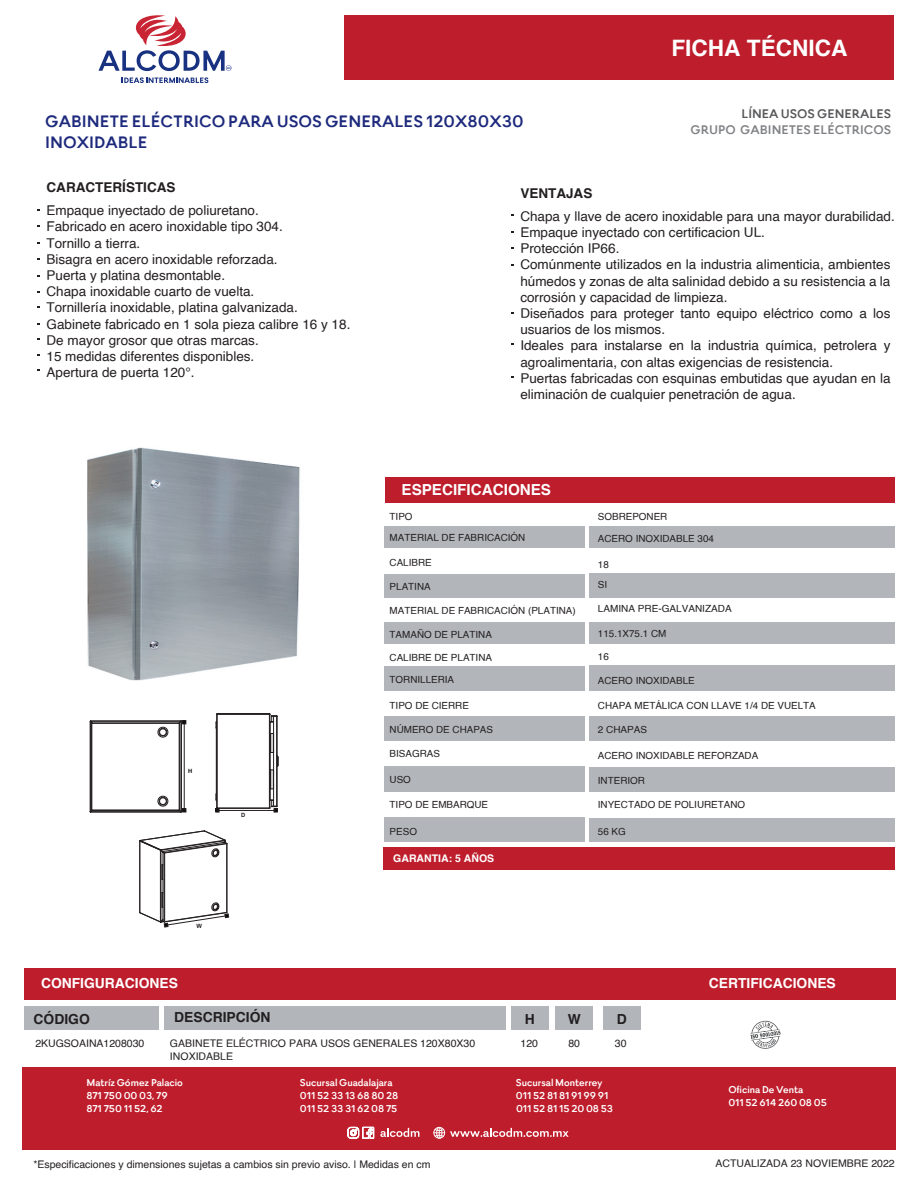
<style>
.page{position:relative;width:918px;height:1188px;background:#fff}
.page>*{position:absolute;margin:0;border:0;box-sizing:border-box;transform-origin:0 0}
.t1{font:700 22.65px "Helvetica";color:#fff}
.t2{font:700 18px/21.6px "Firme";color:#1d297c}
.t3{font:700 15.15px "Helvetica";color:#fff}
.t4{font:700 13.8px "Helvetica";color:#fff}
.t5{font:700 13.8px "Helvetica";color:#231f20}
.t6{font:700 13.65px "Firme";color:#808285}
.t7{font:700 13.65px "Firme";color:#57585a}
.t8{font:13.5px/16.2px "Helvetica";color:#231f20}
.t9{font:700 13.5px "Helvetica";color:#231f20}
.t10{font:700 10.8px/13px "Firme";letter-spacing:-.01em;color:#fff}
.t11{font:10.5px/12.6px "Helvetica";color:#231f20}
.t12{font:700 10.5px "Helvetica";color:#fff}
.t13{font:9.9px/21px "Helvetica";color:#231f20}
.t14{font:700 5.85px "Arial";color:#231f20}
.t15{font:700 5.85px "Arial";color:#0c090d}
</style>
<div class="page">
<img style="left:87px;top:447px;width:213px;height:234px">
<hr style="left:160px;top:850px;width:1px;height:72px;background:#231f20">
<hr style="left:161px;top:850px;width:1px;height:72px;background:#231f20">
<hr style="left:163px;top:852px;width:1px;height:69px;background:#231f20">
<hr style="left:164px;top:853px;width:1px;height:69px;background:#231f20">
<svg style="left:162px;top:864px;width:1px;height:16px"></svg>
<hr style="left:140px;top:841px;width:1px;height:71px;background:#231f20">
<hr style="left:227px;top:844px;width:1px;height:68px;background:#231f20">
<svg style="left:139px;top:831px;width:89px;height:26px"></svg>
<svg style="left:139px;top:892px;width:91px;height:36px"></svg>
<hr style="left:91px;top:812px;width:90px;height:1px;background:#231f20">
<hr style="left:91px;top:721px;width:90px;height:1px;background:#231f20">
<hr style="left:90px;top:721px;width:1px;height:91px;background:#231f20">
<hr style="left:91px;top:811px;width:90px;height:1px;background:#231f20">
<hr style="left:181px;top:721px;width:1px;height:91px;background:#231f20">
<hr style="left:179px;top:723px;width:1px;height:87px;background:#231f20">
<hr style="left:92px;top:723px;width:87px;height:1px;background:#231f20">
<hr style="left:92px;top:810px;width:87px;height:1px;background:#231f20">
<hr style="left:91px;top:723px;width:1px;height:87px;background:#231f20">
<hr style="left:92px;top:723px;width:1px;height:87px;background:#231f20">
<svg style="left:158px;top:796px;width:10px;height:10px"></svg>
<svg style="left:158px;top:727px;width:10px;height:10px"></svg>
<svg style="left:179px;top:720px;width:7px;height:4px"></svg>
<svg style="left:179px;top:808px;width:7px;height:5px"></svg>
<hr style="left:184px;top:724px;width:1px;height:86px;background:#231f20">
<hr style="left:217px;top:713px;width:52px;height:1px;background:#231f20">
<hr style="left:217px;top:714px;width:1px;height:94px;background:#231f20">
<hr style="left:217px;top:808px;width:52px;height:1px;background:#231f20">
<hr style="left:217px;top:714px;width:52px;height:1px;background:#231f20">
<hr style="left:216px;top:714px;width:1px;height:94px;background:#231f20">
<svg style="left:269px;top:713px;width:10px;height:100px"></svg>
<svg style="left:215px;top:807px;width:5px;height:6px"></svg>
<hr style="left:217px;top:810px;width:57px;height:1px;background:#231f20">
<svg style="left:99px;top:15px;width:132px;height:56px"></svg>
<svg style="left:122px;top:77px;width:86px;height:6px"></svg>
<div style="left:344px;top:16px;width:549px;height:64px;background:#be1d2c"></div>
<svg style="left:750px;top:1021px;width:31px;height:28px"></svg>
<div style="left:24px;top:1006px;width:134px;height:24px;background:#b2b6bb"></div>
<div style="left:164px;top:1006px;width:342px;height:24px;background:#b2b6bb"></div>
<div style="left:511px;top:1006px;width:38px;height:24px;background:#b2b6bb"></div>
<div style="left:556px;top:1006px;width:37px;height:24px;background:#b2b6bb"></div>
<div style="left:603px;top:1006px;width:38px;height:24px;background:#b2b6bb"></div>
<div style="left:24px;top:969px;width:872px;height:31px;background:#be1d2c"></div>
<div style="left:22px;top:1067px;width:874px;height:82px;background:#be1d2c"></div>
<div style="left:433px;top:1127px;width:12px;height:12px;border:1px solid #fff;border-radius:50%"></div>
<svg style="left:434px;top:1127px;width:135px;height:12px"></svg>
<svg style="left:380px;top:1128px;width:39px;height:9px"></svg>
<svg style="left:347px;top:1127px;width:27px;height:12px"></svg>
<div style="left:384px;top:666px;width:201px;height:25px;background:#b2b6bb"></div>
<div style="left:384px;top:816px;width:201px;height:25px;background:#b2b6bb"></div>
<div style="left:589px;top:817px;width:305px;height:24px;background:#b2b6bb"></div>
<div style="left:384px;top:767px;width:201px;height:25px;background:#b2b6bb"></div>
<div style="left:589px;top:768px;width:305px;height:24px;background:#b2b6bb"></div>
<div style="left:384px;top:716px;width:201px;height:25px;background:#b2b6bb"></div>
<div style="left:384px;top:792px;width:201px;height:25px;background:#fff"></div>
<div style="left:589px;top:666px;width:305px;height:25px;background:#b2b6bb"></div>
<div style="left:589px;top:717px;width:305px;height:24px;background:#b2b6bb"></div>
<div style="left:384px;top:621px;width:200px;height:23px;background:#b2b6bb"></div>
<div style="left:589px;top:621px;width:305px;height:23px;background:#b2b6bb"></div>
<div style="left:384px;top:526px;width:201px;height:22px;background:#b2b6bb"></div>
<div style="left:384px;top:574px;width:201px;height:24px;background:#b2b6bb"></div>
<div style="left:589px;top:526px;width:305px;height:22px;background:#b2b6bb"></div>
<div style="left:589px;top:573px;width:305px;height:25px;background:#b2b6bb"></div>
<div style="left:385px;top:477px;width:509px;height:26px;background:#be1d2c"></div>
<div style="left:383px;top:848px;width:512px;height:22px;background:#be1d2c"></div>
<h2 class="t2" style="left:45px;top:110px;width:480px">GABINETE ELÉCTRICO PARA USOS GENERALES 120X80X30<br>INOXIDABLE</h2>
<h1 class="t1" style="left:671px;top:30px;width:178px">FICHA TÉCNICA</h1>
<p class="t7" style="left:741px;top:106px;width:151px">LÍNEA USOS GENERALES</p>
<p class="t6" style="left:691px;top:121px;width:202px">GRUPO GABINETES ELÉCTRICOS</p>
<p class="t9" style="left:47px;top:177px;width:130px">CARACTERÍSTICAS</p>
<p class="t8" style="left:47px;top:203px;width:305px">Empaque inyectado de poliuretano.<br>Fabricado en acero inoxidable tipo 304.<br>Tornillo a tierra.<br>Bisagra en acero inoxidable reforzada.<br>Puerta y platina desmontable.<br>Chapa inoxidable cuarto de vuelta.<br>Tornillería inoxidable, platina galvanizada.<br>Gabinete fabricado en 1 sola pieza calibre 16 y 18.<br>De mayor grosor que otras marcas.<br>15 medidas diferentes disponibles.<br>Apertura de puerta 120°.</p>
<p class="t15" style="left:188px;top:766px;width:6px">H</p>
<p class="t14" style="left:241px;top:811px;width:6px">D</p>
<p class="t14" style="left:196px;top:921px;width:7px">W</p>
<p class="t9" style="left:520px;top:182px;width:74px">VENTAJAS</p>
<p class="t8" style="left:520px;top:208px;width:376px">Chapa y llave de acero inoxidable para una mayor durabilidad.<br>Empaque inyectado con certificacion UL.<br>Protección IP66.<br>Comúnmente utilizados en la industria alimenticia, ambientes húmedos y zonas de alta salinidad debido a su resistencia a la corrosión y capacidad de limpieza.<br>Diseñados para proteger tanto equipo eléctrico como a los usuarios de los mismos.<br>Ideales para instalarse en la industria química, petrolera y agroalimentaria, con altas exigencias de resistencia.<br>Puertas fabricadas con esquinas embutidas que ayudan en la eliminación de cualquier penetración de agua.</p>
<p class="t3" style="left:402px;top:478px;width:151px">ESPECIFICACIONES</p>
<p class="t13" style="left:390px;top:506px;width:137px">TIPO<br>MATERIAL DE FABRICACIÓN</p>
<p class="t13" style="left:390px;top:553px;width:44px">CALIBRE</p>
<p class="t13" style="left:598px;top:506px;width:71px">SOBREPONER</p>
<p class="t13" style="left:598px;top:529px;width:118px">ACERO INOXIDABLE 304</p>
<p class="t13" style="left:598px;top:554px;width:12px">18</p>
<p class="t13" style="left:598px;top:574px;width:11px">SI</p>
<p class="t13" style="left:390px;top:577px;width:43px">PLATINA</p>
<p class="t13" style="left:390px;top:625px;width:104px">TAMAÑO DE PLATINA</p>
<p class="t13" style="left:390px;top:647px;width:104px">CALIBRE DE PLATINA</p>
<p class="t13" style="left:390px;top:601px;width:188px">MATERIAL DE FABRICACIÓN (PLATINA)</p>
<p class="t13" style="left:598px;top:598px;width:135px">LAMINA PRE-GALVANIZADA</p>
<p class="t13" style="left:598px;top:623px;width:70px">115.1X75.1 CM</p>
<p class="t13" style="left:598px;top:646px;width:12px">16</p>
<p class="t13" style="left:598px;top:670px;width:98px">ACERO INOXIDABLE</p>
<p class="t13" style="left:390px;top:670px;width:66px">TORNILLERIA</p>
<p class="t13" style="left:390px;top:695px;width:81px">TIPO DE CIERRE</p>
<p class="t13" style="left:598px;top:695px;width:219px">CHAPA METÁLICA CON LLAVE 1/4 DE VUELTA</p>
<p class="t13" style="left:390px;top:719px;width:105px">NÚMERO DE CHAPAS</p>
<p class="t13" style="left:598px;top:719px;width:51px">2 CHAPAS</p>
<p class="t13" style="left:390px;top:743px;width:52px">BISAGRAS</p>
<p class="t13" style="left:390px;top:769px;width:23px">USO</p>
<p class="t13" style="left:598px;top:745px;width:162px">ACERO INOXIDABLE REFORZADA</p>
<p class="t13" style="left:598px;top:771px;width:49px">INTERIOR</p>
<p class="t13" style="left:598px;top:795px;width:149px">INYECTADO DE POLIURETANO</p>
<p class="t13" style="left:390px;top:794px;width:100px">TIPO DE EMBARQUE</p>
<p class="t13" style="left:390px;top:821px;width:29px">PESO</p>
<p class="t13" style="left:598px;top:822px;width:29px">56 KG</p>
<p class="t12" style="left:393px;top:850px;width:102px">GARANTIA: 5 AÑOS</p>
<p class="t4" style="left:41px;top:972px;width:139px">CONFIGURACIONES</p>
<p class="t4" style="left:709px;top:972px;width:129px">CERTIFICACIONES</p>
<p class="t5" style="left:34px;top:1008px;width:58px">CÓDIGO</p>
<p class="t5" style="left:174px;top:1006px;width:98px">DESCRIPCIÓN</p>
<p class="t5" style="left:525px;top:1008px;width:12px">H</p>
<p class="t5" style="left:568px;top:1008px;width:15px">W</p>
<p class="t5" style="left:617px;top:1008px;width:12px">D</p>
<p class="t11" style="left:35px;top:1037px;width:111px">2KUGSOAINA1208030</p>
<p class="t11" style="left:170px;top:1037px;width:307px">GABINETE ELÉCTRICO PARA USOS GENERALES 120X80X30<br>INOXIDABLE</p>
<p class="t11" style="left:521px;top:1037px;width:19px">120</p>
<p class="t11" style="left:568px;top:1037px;width:13px">80</p>
<p class="t11" style="left:615px;top:1037px;width:13px">30</p>
<p class="t10" style="left:86px;top:1076px;width:98px">Matríz Gómez Palacio<br>871 750 00 03, 79<br>871 750 11 52, 62</p>
<p class="t10" style="left:300px;top:1076px;width:100px">Sucursal Guadalajara<br>011 52 33 13 68 80 28<br>011 52 33 31 62 08 75</p>
<p class="t10" style="left:516px;top:1076px;width:99px">Sucursal Monterrey<br>011 52 81 81 91 99 91<br>011 52 81 15 20 08 53</p>
<p class="t10" style="left:728px;top:1083px;width:100px">Oficina De Venta<br>011 52 614 260 08 05</p>
<p class="t11" style="left:33px;top:1158px;width:399px">*Especificaciones y dimensiones sujetas a cambios sin previo aviso. | Medidas en cm</p>
<p class="t11" style="left:716px;top:1158px;width:181px">ACTUALIZADA 23 NOVIEMBRE 2022</p>
</div>
